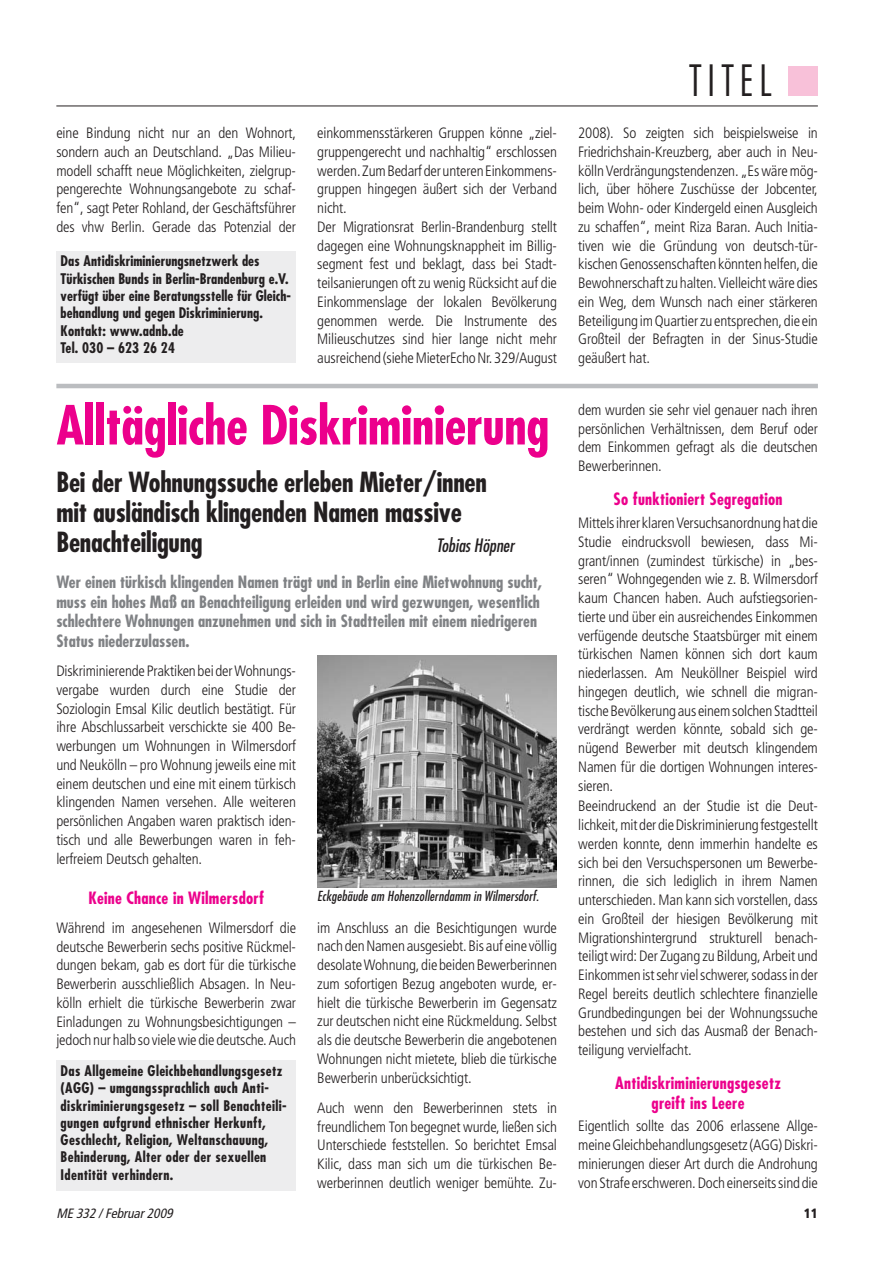
<style>
.page{position:relative;width:893px;height:1262px;background:#fff}
.page>*{position:absolute;margin:0;border:0;box-sizing:border-box;transform-origin:0 0}
.t1{font:700 condensed 52.5px "Futura";letter-spacing:-.005em;color:#ec008c}
.t2{font:300 condensed 42px "Futura";letter-spacing:.15em;color:#231f20;scale:.96 1}
.t3{font:700 condensed 27px/30px "Futura";letter-spacing:-.01em;color:#231f20}
.t4{font:italic condensed 18px "Futura";color:#231f20}
.t5{font:700 condensed 16.5px/19.5px "Futura";color:#808285}
.t6{font:700 condensed 16.5px/19.5px "Futura";letter-spacing:.015em;color:#ec008c;text-align:center}
.t7{font:300 condensed 15px/18.8px "Frutiger";letter-spacing:-.01em;color:#231f20;text-align:justify}
.t8{font:700 condensed 14.25px/17.2px "Futura";letter-spacing:.025em;color:#231f20}
.t9{font:700 condensed 14.25px/17.2px "Futura";letter-spacing:.005em;color:#231f20}
.t10{font:italic condensed 13.5px "Futura";letter-spacing:.01em;color:#231f20}
.t11{font:italic condensed 13.5px "Frutiger";color:#231f20}
.t12{font:900 condensed 13.5px "Frutiger";color:#231f20}
</style>
<div class="page">
<div style="left:788px;top:66px;width:29px;height:30px;background:#f8c1d9"></div>
<hr style="left:56px;top:106px;width:761px;height:1px;background:#231f20">
<img style="left:317px;top:655px;width:240px;height:232px">
<div style="left:56px;top:1060px;width:240px;height:131px;background:#ededee"></div>
<div style="left:56px;top:251px;width:240px;height:112px;background:#ededee"></div>
<hr style="left:56px;top:384px;width:761px;height:4px;background:#bbbdc0">
<h2 class="t2" style="left:689px;top:62px;width:87px">TITEL</h2>
<p class="t7" style="left:56px;top:125px;width:241px">eine Bindung nicht nur an den Wohnort, sondern auch an Deutschland. „Das Milieu&shy;modell schafft neue Möglichkeiten, zielgrup&shy;pengerechte Wohnungsangebote zu schaf&shy;fen“, sagt Peter Rohland, der Geschäftsführer des vhw Berlin. Gerade das Potenzial der</p>
<p class="t7" style="left:317px;top:125px;width:241px;text-align:left">einkommensstärkeren Gruppen könne „ziel&shy;gruppengerecht und nachhaltig“ erschlossen werden. Zum Bedarf der unteren Einkommens&shy;gruppen hingegen äußert sich der Verband nicht.<br>Der Migrationsrat Berlin-Brandenburg stellt dagegen eine Wohnungsknappheit im Billig&shy;segment fest und beklagt, dass bei Stadt&shy;teilsanierungen oft zu wenig Rücksicht auf die Einkommenslage der lokalen Bevölkerung genommen werde. Die Instrumente des Milieuschutzes sind hier lange nicht mehr ausreichend (siehe MieterEcho Nr. 329/August</p>
<p class="t7" style="left:578px;top:125px;width:241px">2008). So zeigten sich beispielsweise in Friedrichshain-Kreuzberg, aber auch in Neu&shy;kölln Verdrängungstendenzen. „Es wäre mög&shy;lich, über höhere Zuschüsse der Jobcenter, beim Wohn- oder Kindergeld einen Ausgleich zu schaffen“, meint Riza Baran. Auch Initia&shy;tiven wie die Gründung von deutsch-tür&shy;kischen Genossenschaften könnten helfen, die Bewohnerschaft zu halten. Vielleicht wäre dies ein Weg, dem Wunsch nach einer stärkeren Beteiligung im Quartier zu entsprechen, die ein Großteil der Befragten in der Sinus-Studie geäußert hat.</p>
<p class="t9" style="left:61px;top:254px;width:232px">Das Antidiskriminierungsnetzwerk des Türkischen Bunds in Berlin-Brandenburg e.V. verfügt über eine Beratungsstelle für Gleich&shy;behandlung und gegen Diskriminierung.<br>Kontakt: www.adnb.de<br>Tel. 030 – 623 26 24</p>
<h1 class="t1" style="left:56px;top:402px;width:494px">Alltägliche Diskriminierung</h1>
<h3 class="t3" style="left:56px;top:469px;width:432px">Bei der Wohnungssuche erleben Mieter/innen mit ausländisch klingenden Namen massive<br>Benachteiligung</h3>
<p class="t4" style="left:436px;top:536px;width:79px">Tobias Höpner</p>
<p class="t5" style="left:56px;top:573px;width:487px">Wer einen türkisch klingenden Namen trägt und in Berlin eine Mietwohnung sucht, muss ein hohes Maß an Benachteiligung erleiden und wird gezwungen, wesentlich schlechtere Wohnungen anzunehmen und sich in Stadtteilen mit einem niedrigeren Status niederzulassen.</p>
<p class="t7" style="left:56px;top:662px;width:241px">Diskriminierende Praktiken bei der Wohnungs&shy;vergabe wurden durch eine Studie der Soziologin Emsal Kilic deutlich bestätigt. Für ihre Abschlussarbeit verschickte sie 400 Be&shy;werbungen um Wohnungen in Wilmersdorf und Neukölln – pro Wohnung jeweils eine mit einem deutschen und eine mit einem türkisch klingenden Namen versehen. Alle weiteren persönlichen Angaben waren praktisch iden&shy;tisch und alle Bewerbungen waren in feh&shy;lerfreiem Deutsch gehalten.</p>
<p class="t6" style="left:88px;top:889px;width:177px">Keine Chance in Wilmersdorf</p>
<p class="t7" style="left:56px;top:919px;width:241px">Während im angesehenen Wilmersdorf die deutsche Bewerberin sechs positive Rückmel&shy;dungen bekam, gab es dort für die türkische Bewerberin ausschließlich Absagen. In Neu&shy;kölln erhielt die türkische Bewerberin zwar Einladungen zu Wohnungsbesichtigungen – jedoch nur halb so viele wie die deutsche. Auch</p>
<p class="t7" style="left:317px;top:919px;width:241px">im Anschluss an die Besichtigungen wurde nach den Namen ausgesiebt. Bis auf eine völlig desolate Wohnung, die beiden Bewerberinnen zum sofortigen Bezug angeboten wurde, er&shy;hielt die türkische Bewerberin im Gegensatz zur deutschen nicht eine Rückmeldung. Selbst als die deutsche Bewerberin die angebotenen Wohnungen nicht mietete, blieb die türkische Bewerberin unberücksichtigt.</p>
<p class="t7" style="left:317px;top:1099px;width:241px">Auch wenn den Bewerberinnen stets in freundlichem Ton begegnet wurde, ließen sich Unterschiede feststellen. So berichtet Emsal Kilic, dass man sich um die türkischen Be&shy;werberinnen deutlich weniger bemühte. Zu-</p>
<p class="t10" style="left:317px;top:889px;width:223px">Eckgebäude am Hohenzollerndamm in Wilmersdorf.</p>
<p class="t8" style="left:61px;top:1063px;width:227px">Das Allgemeine Gleichbehandlungsgesetz (AGG) – umgangssprachlich auch Anti&shy;diskriminierungsgesetz – soll Benachteili&shy;gungen aufgrund ethnischer Herkunft, Geschlecht, Religion, Weltanschauung, Behinderung, Alter oder der sexuellen Identität verhindern.</p>
<p class="t7" style="left:578px;top:401px;width:241px">dem wurden sie sehr viel genauer nach ihren persönlichen Verhältnissen, dem Beruf oder dem Einkommen gefragt als die deutschen Bewerberinnen.</p>
<p class="t6" style="left:613px;top:491px;width:170px">So funktioniert Segregation</p>
<p class="t7" style="left:578px;top:514px;width:241px">Mittels ihrer klaren Versuchsanordnung hat die Studie eindrucksvoll bewiesen, dass Mi&shy;grant/innen (zumindest türkische) in „bes&shy;seren“ Wohngegenden wie z. B. Wilmersdorf kaum Chancen haben. Auch aufstiegsorien&shy;tierte und über ein ausreichendes Einkommen verfügende deutsche Staatsbürger mit einem türkischen Namen können sich dort kaum niederlassen. Am Neuköllner Beispiel wird hingegen deutlich, wie schnell die migran&shy;tische Bevölkerung aus einem solchen Stadtteil verdrängt werden könnte, sobald sich ge&shy;nügend Bewerber mit deutsch klingendem Namen für die dortigen Wohnungen interes&shy;sieren.</p>
<p class="t7" style="left:578px;top:798px;width:241px">Beeindruckend an der Studie ist die Deut&shy;lichkeit, mit der die Diskriminierung festgestellt werden konnte, denn immerhin handelte es sich bei den Versuchspersonen um Bewerbe&shy;rinnen, die sich lediglich in ihrem Namen unterschieden. Man kann sich vorstellen, dass ein Großteil der hiesigen Bevölkerung mit Migrationshintergrund strukturell benach&shy;teiligt wird: Der Zugang zu Bildung, Arbeit und Einkommen ist sehr viel schwerer, sodass in der Regel bereits deutlich schlechtere finanzielle Grundbedingungen bei der Wohnungssuche bestehen und sich das Ausmaß der Benach&shy;teiligung vervielfacht.</p>
<p class="t6" style="left:615px;top:1074px;width:167px">Antidiskriminierungsgesetz greift ins Leere</p>
<p class="t7" style="left:578px;top:1118px;width:241px">Eigentlich sollte das 2006 erlassene Allge&shy;meine Gleichbehandlungsgesetz (AGG) Diskri&shy;minierungen dieser Art durch die Androhung von Strafe erschweren. Doch einerseits sind die</p>
<p class="t11" style="left:56px;top:1208px;width:120px">ME 332 / Februar2009</p>
<p class="t12" style="left:803px;top:1208px;width:15px">11</p>
</div>
